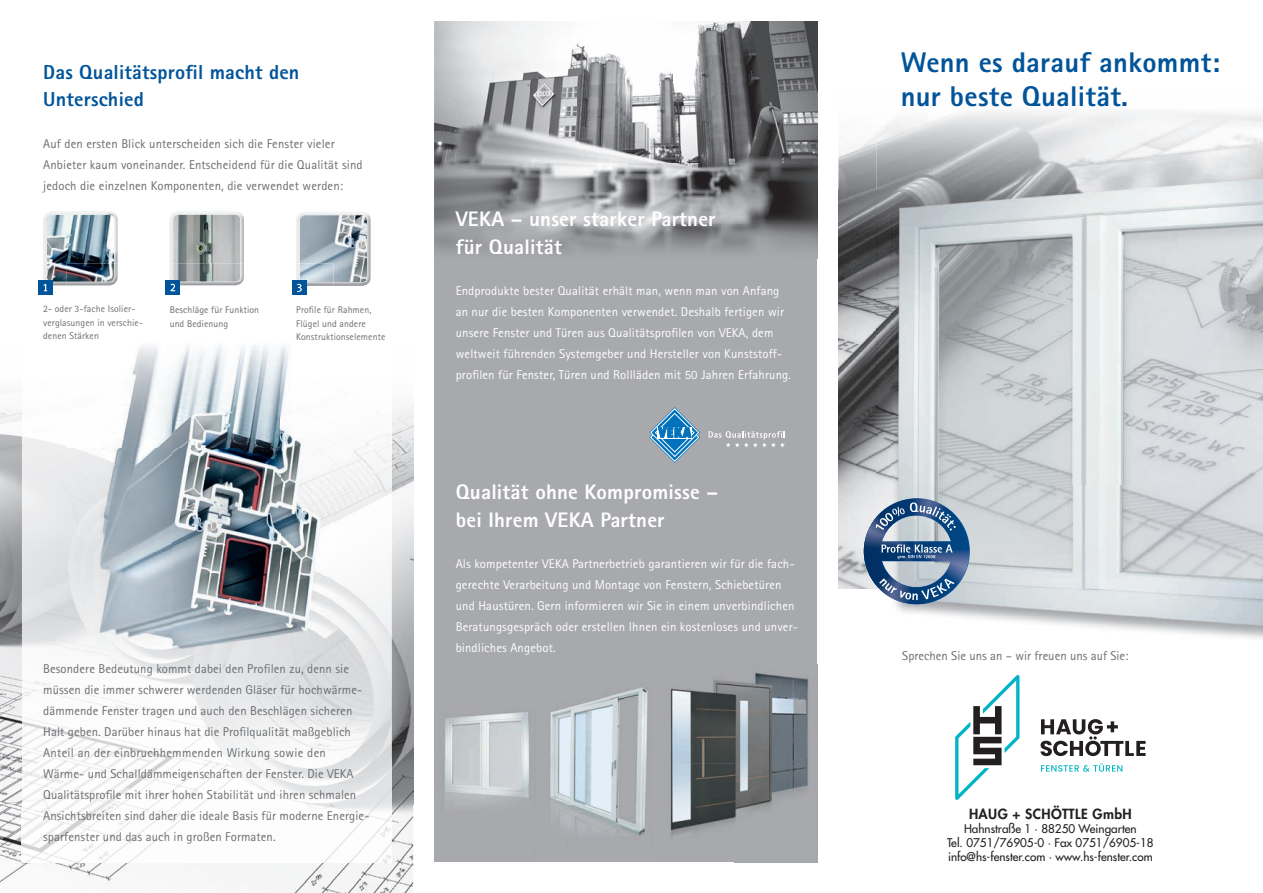
<style>
.page{position:relative;width:1263px;height:893px;background:#fff}
.page>*{position:absolute;margin:0;border:0;box-sizing:border-box;transform-origin:0 0}
.t1{font:800 28.5px/34.2px "Rotis Sans Serif";letter-spacing:.01em;color:#01549a}
.t2{font:800 21px/27.5px "Rotis Sans Serif";letter-spacing:.01em;color:#fff}
.t3{font:800 20.25px/27.5px "Rotis Sans Serif";letter-spacing:.01em;color:#01549a}
.t4{font:800 13.65px "Futura Std";letter-spacing:.03em;color:#231f20}
.t5{font:12.75px/21px "Rotis Sans Serif";letter-spacing:.005em;color:#6c6d70}
.t6{font:12.75px/21px "Rotis Sans Serif";letter-spacing:.01em;color:#fff}
.t7{font:500 11.7px/14px "Futura Std";color:#231f20;text-align:center}
.t8{font:9.75px/13.5px "Rotis Sans Serif";letter-spacing:.01em;color:#6c6d70}
</style>
<div class="page">
<div style="left:434px;top:190px;width:383px;height:672px;background:#a8a9ad"></div>
<img style="left:434px;top:22px;width:383px;height:230px">
<img style="left:838px;top:190px;width:53px;height:399px">
<img style="left:876px;top:142px;width:387px;height:50px">
<img style="left:891px;top:175px;width:372px;height:464px">
<img style="left:0;top:409px;width:22px;height:395px">
<img style="left:392px;top:404px;width:21px;height:400px">
<img style="left:0;top:804px;width:33px;height:81px">
<img style="left:360px;top:804px;width:53px;height:89px">
<img style="left:46px;top:862px;width:314px;height:31px">
<svg style="left:649px;top:407px;width:51px;height:56px"></svg>
<svg style="left:709px;top:431px;width:76px;height:16px"></svg>
<img style="left:550px;top:687px;width:98px;height:32px">
<img style="left:549px;top:719px;width:98px;height:118px">
<img style="left:670px;top:672px;width:147px;height:191px">
<img style="left:445px;top:712px;width:81px;height:92px">
<img style="left:526px;top:712px;width:3px;height:85px">
<img style="left:22px;top:437px;width:52px;height:373px">
<img style="left:66px;top:346px;width:326px;height:207px">
<img style="left:286px;top:552px;width:106px;height:310px">
<img style="left:74px;top:656px;width:159px;height:154px">
<img style="left:233px;top:656px;width:53px;height:143px">
<img style="left:22px;top:810px;width:171px;height:52px">
<img style="left:66px;top:285px;width:220px;height:61px">
<img style="left:66px;top:553px;width:268px;height:103px">
<img style="left:66px;top:282px;width:50px;height:3px">
<img style="left:43px;top:213px;width:75px;height:69px">
<img style="left:110px;top:263px;width:8px;height:19px">
<img style="left:307px;top:282px;width:62px;height:4px">
<img style="left:296px;top:213px;width:75px;height:69px">
<img style="left:296px;top:263px;width:7px;height:17px">
<img style="left:180px;top:281px;width:63px;height:4px">
<img style="left:169px;top:213px;width:75px;height:68px">
<svg style="left:863px;top:498px;width:107px;height:107px;background:#7b94af"></svg>
<div style="left:38px;top:280px;width:15px;height:15px;background:#01549a"></div>
<svg style="left:43px;top:282px;width:23px;height:9px"></svg>
<div style="left:165px;top:280px;width:15px;height:15px;background:#01549a"></div>
<svg style="left:170px;top:284px;width:5px;height:7px"></svg>
<div style="left:292px;top:280px;width:15px;height:15px;background:#01549a"></div>
<svg style="left:297px;top:284px;width:5px;height:8px"></svg>
<svg style="left:1040px;top:719px;width:105px;height:37px"></svg>
<svg style="left:1041px;top:763px;width:81px;height:9px"></svg>
<svg style="left:955px;top:675px;width:64px;height:125px"></svg>
<h3 class="t3" style="left:43px;top:58px;width:258px">Das Qualitätsprofil macht den<br>Unterschied</h3>
<p class="t5" style="left:43px;top:133px;width:321px">Auf den ersten Blick unterscheiden sich die Fenster vieler<br>Anbieter kaum voneinander. Entscheidend für die Qualität sind jedoch die einzelnen Komponenten, die verwendet werden:</p>
<p class="t8" style="left:43px;top:302px;width:101px">2- oder 3-fache Isolier&shy;verglasungen in verschie&shy;denen Stärken</p>
<p class="t8" style="left:170px;top:303px;width:91px">Beschläge für Funktion und Bedienung</p>
<p class="t8" style="left:296px;top:303px;width:91px">Profile für Rahmen,<br>Flügel und andere<br>Konstruktionselemente</p>
<p class="t5" style="left:43px;top:658px;width:328px">Besondere Bedeutung kommt dabei den Profilen zu, denn sie müssen die immer schwerer werdenden Gläser für hochwärme&shy;dämmende Fenster tragen und auch den Beschlägen sicheren Halt geben. Darüber hinaus hat die Profilqualität maßgeblich Anteil an der einbruchhemmenden Wirkung sowie den Wärme- und Schalldämmeigenschaften der Fenster. Die VEKA Qualitätsprofile mit ihrer hohen Stabilität und ihren schmalen Ansichtsbreiten sind daher die ideale Basis für moderne Energie&shy;sparfenster und das auch in großen Formaten.</p>
<h2 class="t2" style="left:456px;top:205px;width:261px">VEKA – unser starker Partner für Qualität</h2>
<p class="t6" style="left:456px;top:280px;width:337px">Endprodukte bester Qualität erhält man, wenn man von Anfang an nur die besten Komponenten verwendet. Deshalb fertigen wir unsere Fenster und Türen aus Qualitätsprofilen von VEKA, dem weltweit führenden Systemgeber und Hersteller von Kunststoff&shy;profilen für Fenster, Türen und Rollläden mit 50 Jahren Erfahrung.</p>
<h2 class="t2" style="left:456px;top:478px;width:264px">Qualität ohne Kompromisse – bei Ihrem VEKA Partner</h2>
<p class="t6" style="left:456px;top:553px;width:344px">Als kompetenter VEKA Partnerbetrieb garantieren wir für die fach&shy;gerechte Verarbeitung und Montage von Fenstern, Schiebetüren und Haustüren. Gern informieren wir Sie in einem unverbindlichen Beratungsgespräch oder erstellen Ihnen ein kostenloses und unver&shy;bindliches Angebot.</p>
<h1 class="t1" style="left:901px;top:44px;width:321px">Wenn es darauf ankommt: nur beste Qualität.</h1>
<p class="t5" style="left:902px;top:645px;width:228px">Sprechen Sie uns an – wir freuen uns auf Sie:</p>
<p class="t4" style="left:969px;top:806px;width:164px">HAUG + SCHÖTTLE GmbH</p>
<p class="t7" style="left:947px;top:822px;width:208px">Hahnstraße 1 · 88250 Weingarten<br>Tel. 0751/76905-0 · Fax 0751/6905-18 info@hs-fenster.com · www.hs-fenster.com</p>
</div>
